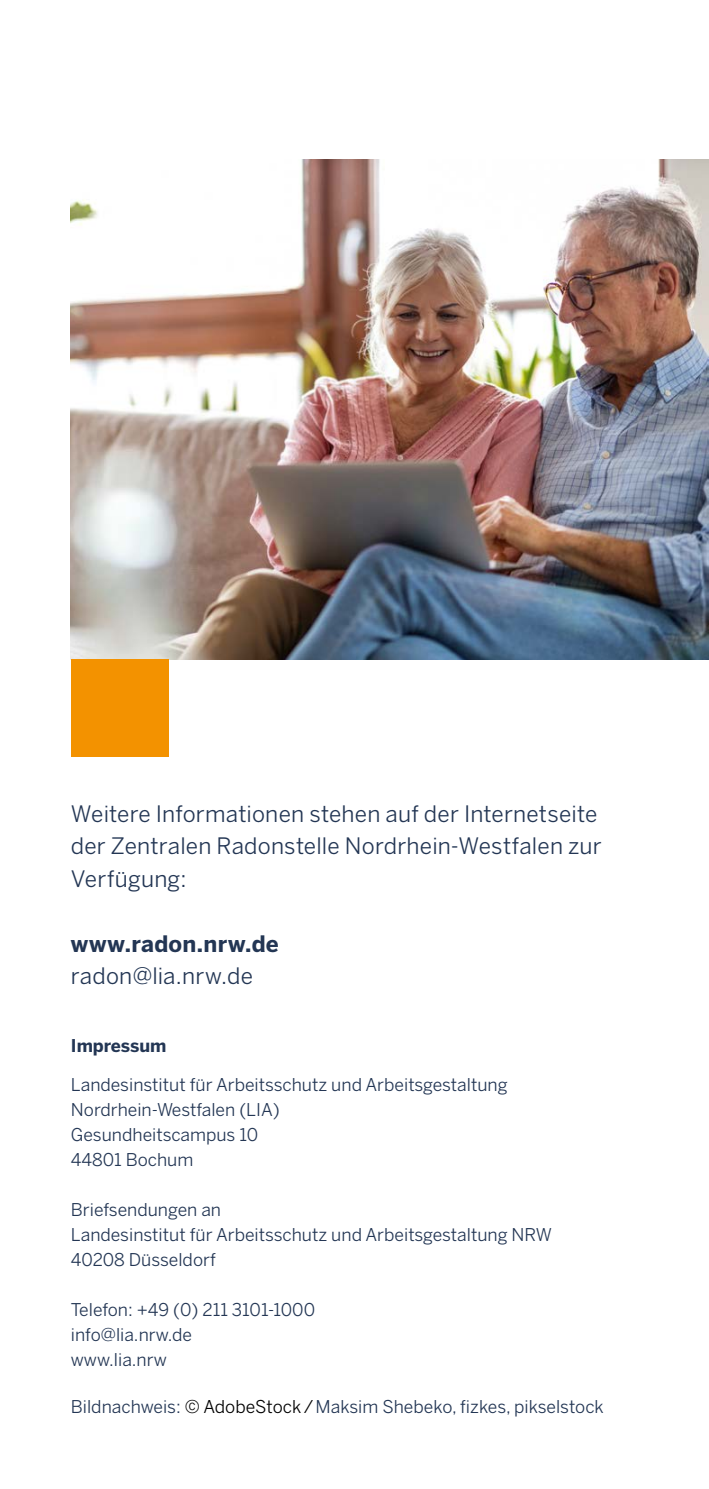
<style>
.page{position:relative;width:709px;height:1489px;background:#fff}
.page>*{position:absolute;margin:0;border:0;box-sizing:border-box;transform-origin:0 0}
.t1{font:22.5px/32.5px "Benton Sans";letter-spacing:.01em;color:#233654}
.t2{font:700 22.5px "Benton Sans";letter-spacing:.01em;color:#233654}
.t3{font:17.5px/25px "Benton Sans";color:#233654}
.t4{font:700 17.5px "Benton Sans";color:#233654}
.s1{color:#000}
</style>
<div class="page">
<img style="left:71px;top:159px;width:638px;height:500px">
<div style="left:71px;top:659px;width:97px;height:97px;background:#f39200"></div>
<p class="t1" style="left:71px;top:797px;width:532px">Weitere Informationen stehen auf der Internetseite der Zentralen Radonstelle Nordrhein-Westfalen zur<br>Verfügung:</p>
<p class="t2" style="left:71px;top:930px;width:209px">www.radon.nrw.de</p>
<p class="t1" style="left:71px;top:959px;width:184px">radon@lia.nrw.de</p>
<h1 class="t4" style="left:71px;top:1035px;width:97px">Impressum</h1>
<p class="t3" style="left:71px;top:1072px;width:438px">Landesinstitut für Arbeitsschutz und Arbeitsgestaltung<br>Nordrhein-Westfalen (LIA)</p>
<p class="t3" style="left:71px;top:1122px;width:189px">Gesundheitscampus 10</p>
<p class="t3" style="left:71px;top:1147px;width:124px">44801 Bochum</p>
<p class="t3" style="left:71px;top:1197px;width:483px">Briefsendungen an<br>Landesinstitut für Arbeitsschutz und Arbeitsgestaltung NRW<br>40208 Düsseldorf</p>
<p class="t3" style="left:71px;top:1297px;width:246px">Telefon: +49 (0) 211 3101-1000</p>
<p class="t3" style="left:71px;top:1322px;width:123px">info@lia.nrw.de</p>
<p class="t3" style="left:71px;top:1347px;width:97px">www.lia.nrw</p>
<p class="t3" style="left:71px;top:1393px;width:534px">Bildnachweis: <span class="s1">© AdobeStock/</span>Maksim Shebeko, fizkes, pikselstock</p>
</div>
